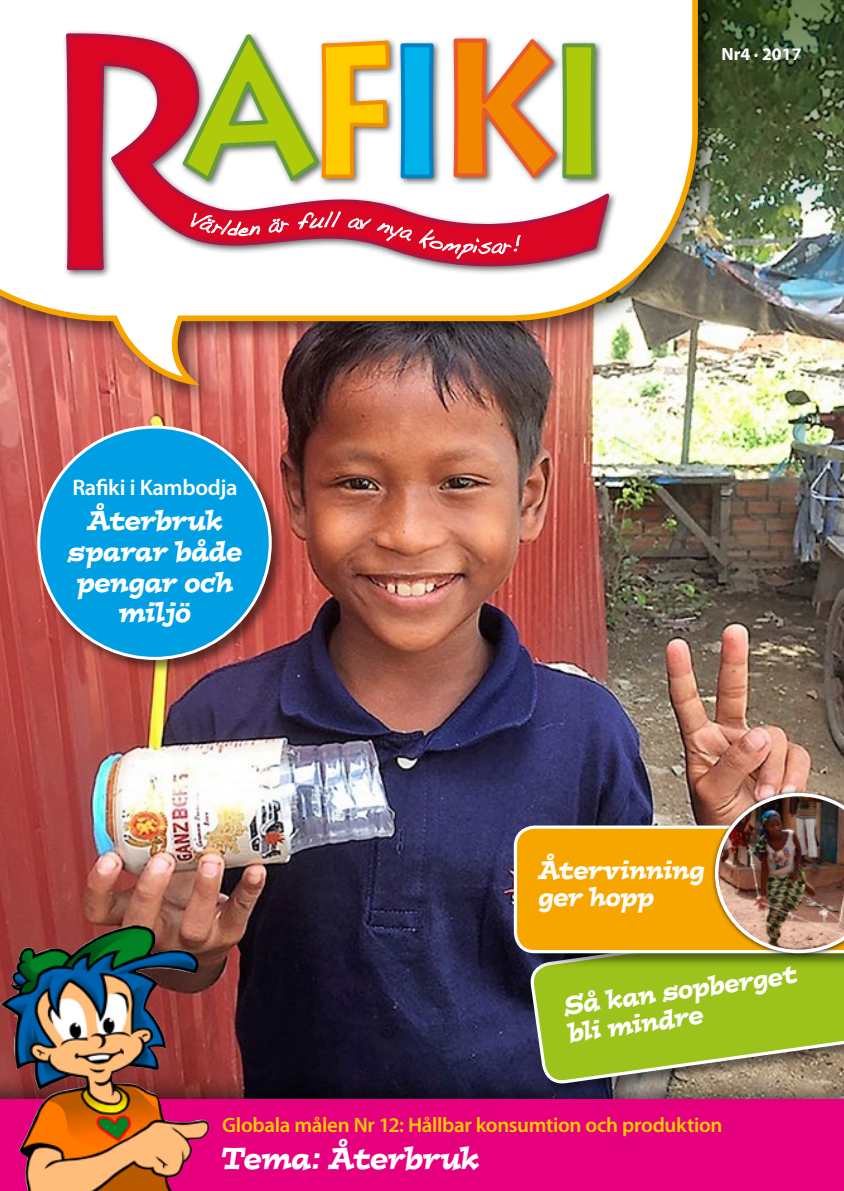
<style>
.page{position:relative;width:844px;height:1191px;background:#fff}
.page>*{position:absolute;margin:0;border:0;box-sizing:border-box;transform-origin:0 0}
.t1{font:italic 30.62px "Postino";letter-spacing:-.015em;color:#fff;scale:.85 1}
.t2{font:italic 27.47px/30.6px "Postino";letter-spacing:-.01em;color:#fff;text-align:center;scale:.85 1}
.t3{font:italic 25.72px/27.3px "Postino";letter-spacing:-.015em;color:#fff;scale:.85 1}
.t4{font:600 22.57px "Myriad Pro";letter-spacing:-.015em;color:#fff}
.t5{font:600 21px "Myriad Pro";letter-spacing:-.015em;color:#fc0}
.t6{font:700 17.68px "Myriad Pro";color:#fff}
</style>
<div class="page">
<img style="left:0;top:215px;width:843px;height:857px">
<img style="left:721px;top:0;width:122px;height:215px">
<div style="left:0;top:0;width:721px;height:408px;background:#000;opacity:.6"></div>
<img style="left:0;top:0;width:700px;height:394px">
<div style="left:62px;top:29px;width:556px;height:250px;background:#fff"></div>
<svg style="left:63px;top:31px;width:548px;height:260px"></svg>
<svg style="left:179px;top:32px;width:213px;height:153px"></svg>
<svg style="left:398px;top:41px;width:37px;height:140px;background:#20a9dc"></svg>
<svg style="left:451px;top:35px;width:146px;height:148px"></svg>
<svg style="left:190px;top:213px;width:70px;height:23px"></svg>
<svg style="left:268px;top:219px;width:20px;height:13px"></svg>
<svg style="left:298px;top:212px;width:42px;height:17px"></svg>
<svg style="left:348px;top:218px;width:23px;height:11px"></svg>
<svg style="left:377px;top:223px;width:34px;height:18px"></svg>
<svg style="left:419px;top:230px;width:101px;height:29px;background:#e0344c"></svg>
<div style="left:0;top:1072px;width:843px;height:119px;background:#000;opacity:.6"></div>
<div style="left:0;top:1099px;width:843px;height:92px;background:#e6007d"></div>
<img style="left:0;top:925px;width:214px;height:266px">
<svg style="left:529px;top:968px;width:314px;height:131px;background:#93ab36"></svg>
<div style="left:512px;top:824px;width:331px;height:144px;background:#000;opacity:.5"></div>
<svg style="left:513px;top:825px;width:197px;height:128px;background:#f4a911"></svg>
<div style="left:36px;top:424px;width:250px;height:250px;background:#000;opacity:.5"></div>
<div style="left:39px;top:427px;width:231px;height:231px;background:#009fe3;border-radius:50%"></div>
<div style="left:710px;top:789px;width:133px;height:170px;background:#000;opacity:.75"></div>
<img style="left:714px;top:793px;width:129px;height:160px">
<p class="t4" style="left:72px;top:475px;width:167px">Rafiki i Kambodja</p>
<h2 class="t2" style="left:68px;top:504px;width:206px">Återbruk sparar både pengar och miljö</h2>
<p class="t6" style="left:721px;top:44px;width:81px">Nr4 · 2017</p>
<p class="t3" style="left:538px;top:855px;width:197px">Återvinning ger hopp</p>
<p class="t3" style="left:562px;top:992px;width:277px;rotate:-8deg">Så kan sopberget bli mindre</p>
<p class="t5" style="left:222px;top:1113px;width:501px">Globala målen Nr 12: Hållbar konsumtion och produktion</p>
<h1 class="t1" style="left:222px;top:1137px;width:304px">Tema: Återbruk</h1>
</div>
